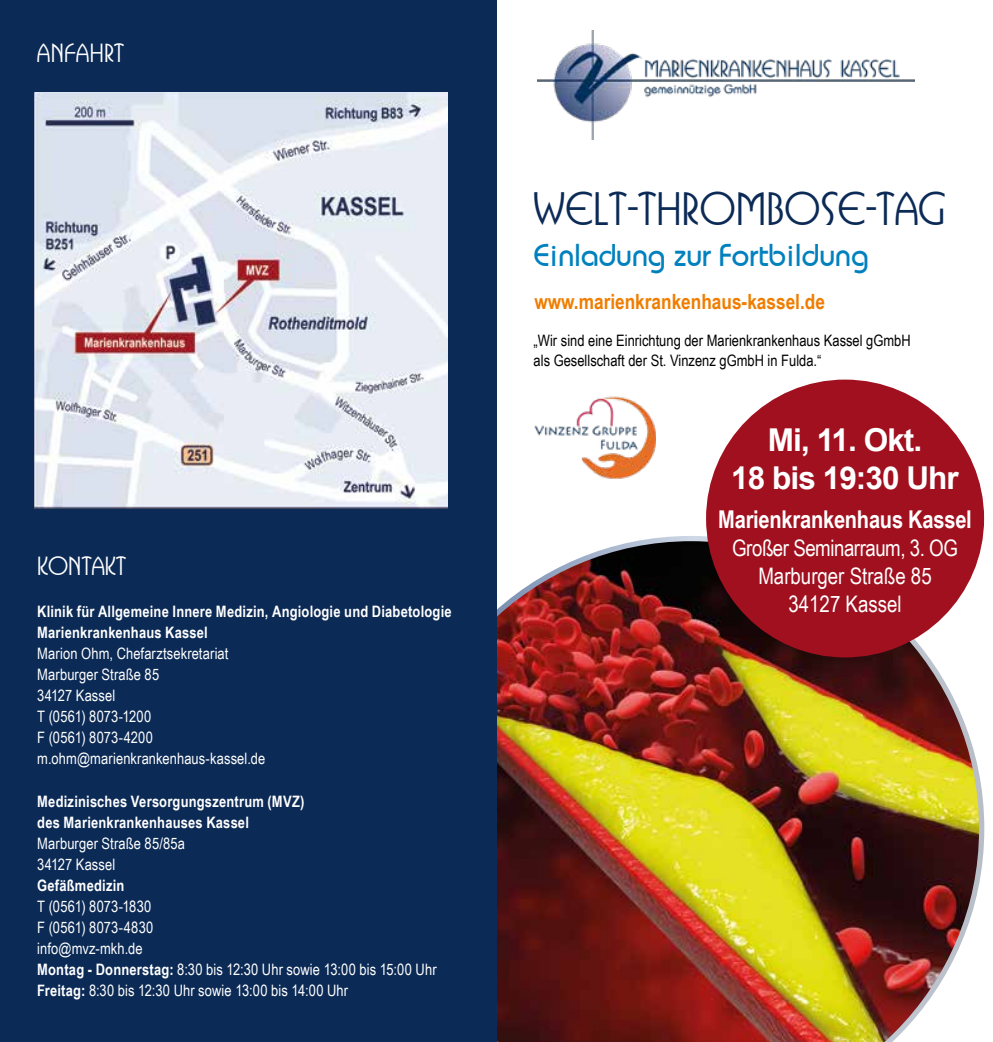
<style>
.page{position:relative;width:993px;height:1042px;background:#fff}
.page>*{position:absolute;margin:0;border:0;box-sizing:border-box;transform-origin:0 0}
.t1{font:500 43.75px "Busorama IT Cby BT";color:#0b2a55}
.t2{font:31.5px "Bimini Normal";color:#0081be}
.t3{font:700 31.5px/38.5px "Arial";letter-spacing:-.03em;color:#fff;text-align:center}
.t4{font:700 24.5px "Arial Narrow";letter-spacing:-.01em;color:#fff}
.t5{font:500 24.5px "Busorama IT Cby BT";color:#fff}
.t6{font:22.75px/28px "Arial Narrow";color:#fff;text-align:center}
.t7{font:700 21px "Arial Narrow";color:#ef7d00}
.t8{font:15.75px/21px "Arial Narrow";letter-spacing:.01em;color:#fff}
.t9{font:700 15.75px/21px "Arial Narrow";letter-spacing:.01em;color:#fff}
.t10{font:15.75px/19.2px "Arial Narrow";color:#000}
.s1{font-weight:700}
</style>
<div class="page">
<img style="left:496px;top:536px;width:487px;height:506px">
<img style="left:537px;top:30px;width:377px;height:110px">
<img style="left:534px;top:396px;width:120px;height:83px">
<div style="left:705px;top:379px;width:278px;height:278px;background:#a1101f;border-radius:50%"></div>
<div style="left:0;top:0;width:496px;height:1042px;background:#0b2a55"></div>
<img style="left:34px;top:93px;width:413px;height:415px">
<h3 class="t5" style="left:37px;top:38px;width:88px">ANFAHRT</h3>
<h3 class="t5" style="left:37px;top:552px;width:90px">KONTAKT</h3>
<p class="t9" style="left:37px;top:601px;width:416px">Klinik für Allgemeine Innere Medizin, Angiologie und Diabetologie<br>Marienkrankenhaus Kassel</p>
<p class="t8" style="left:37px;top:643px;width:230px">Marion Ohm, Chefarztsekretariat<br>Marburger Straße 85<br>34127 Kassel<br>T (0561) 8073-1200<br>F (0561) 8073-4200 m.ohm@marienkrankenhaus-kassel.de</p>
<p class="t9" style="left:37px;top:789px;width:269px">Medizinisches Versorgungszentrum (MVZ) des Marienkrankenhauses Kassel</p>
<p class="t8" style="left:37px;top:832px;width:149px">Marburger Straße 85/85a<br>34127 Kassel</p>
<p class="t9" style="left:37px;top:873px;width:89px">Gefäßmedizin</p>
<p class="t8" style="left:37px;top:895px;width:401px">T (0561) 8073-1830<br>F (0561) 8073-4830<br>info@mvz-mkh.de<br><span class="s1">Montag - Donnerstag:</span> 8:30 bis 12:30 Uhr sowie 13:00 bis 15:00 Uhr <span class="s1">Freitag:</span> 8:30 bis 12:30 Uhr sowie 13:00 bis 14:00 Uhr</p>
<h1 class="t1" style="left:533px;top:183px;width:414px">WELT-THROMBOSE-TAG</h1>
<h2 class="t2" style="left:533px;top:237px;width:336px">Einladung zur Fortbildung</h2>
<h3 class="t7" style="left:534px;top:286px;width:292px">www.marienkrankenhaus-kassel.de</h3>
<p class="t10" style="left:533px;top:330px;width:378px">„Wir sind eine Einrichtung der Marienkrankenhaus Kassel gGmbH als Gesellschaft der St. Vinzenz gGmbH in Fulda.“</p>
<h2 class="t3" style="left:731px;top:421px;width:229px">Mi, 11. Okt.<br>18 bis 19:30 Uhr</h2>
<h3 class="t4" style="left:718px;top:501px;width:255px">Marienkrankenhaus Kassel</h3>
<h3 class="t6" style="left:732px;top:533px;width:227px">Großer Seminarraum, 3. OG<br>Marburger Straße 85<br>34127 Kassel</h3>
</div>
